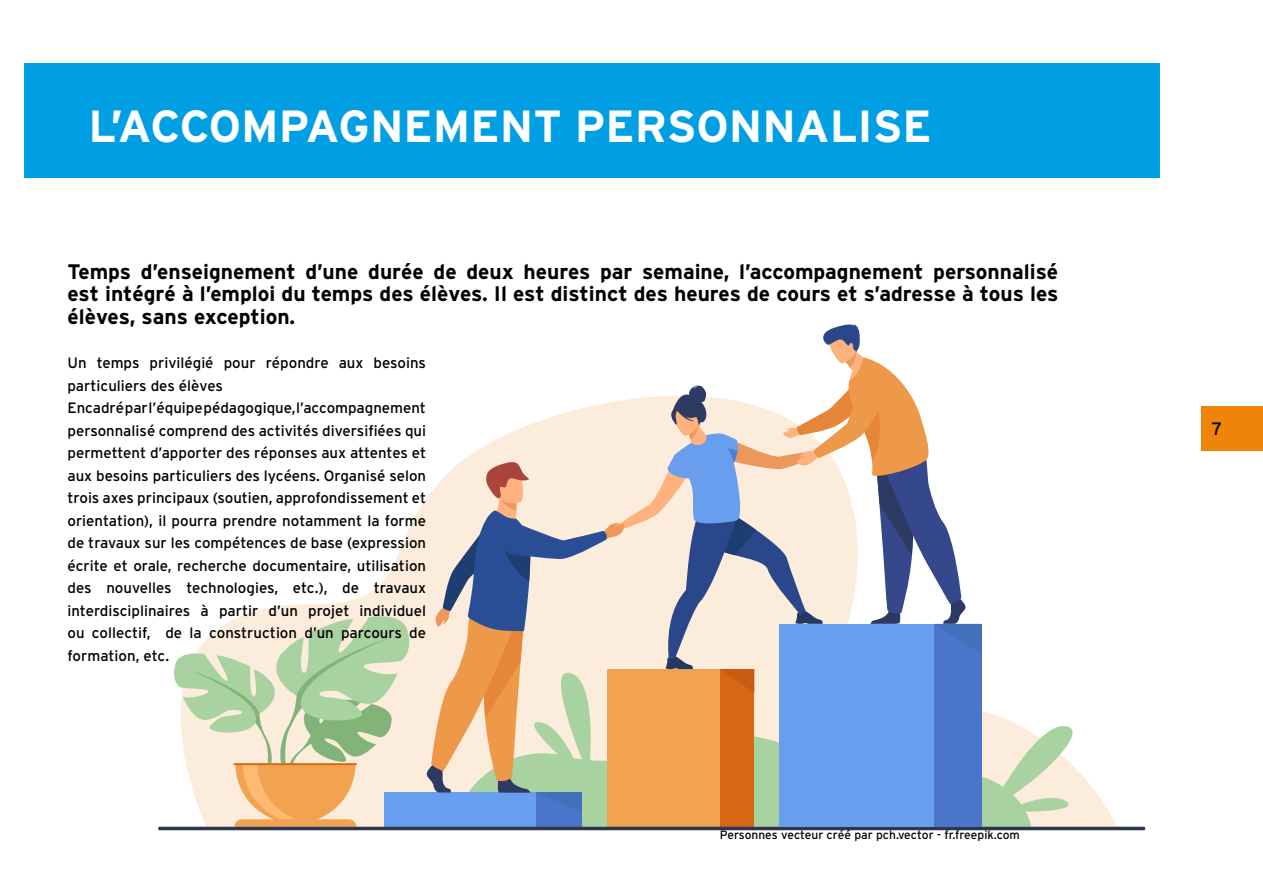
<style>
.page{position:relative;width:1263px;height:893px;background:#fff}
.page>*{position:absolute;margin:0;border:0;box-sizing:border-box;transform-origin:0 0}
.t1{font:700 45px "Interstate";color:#fff}
.t2{font:700 21px/22.5px "Interstate";color:#000;text-align:justify}
.t3{font:18px "Interstate";color:#000}
.t4{font:15px/22.5px "Interstate";color:#000}
.t5{font:12px "Interstate";color:#000}
</style>
<div class="page">
<div style="left:1196px;top:406px;width:67px;height:45px;background:#ee8509"></div>
<div style="left:130px;top:287px;width:1070px;height:606px;background:#fff"></div>
<svg style="left:159px;top:500px;width:960px;height:327px"></svg>
<svg style="left:582px;top:667px;width:507px;height:160px"></svg>
<div style="left:430px;top:792px;width:152px;height:35px;background:#4a75cb"></div>
<div style="left:384px;top:792px;width:151px;height:35px;background:#699dee"></div>
<div style="left:641px;top:669px;width:113px;height:158px;background:#d86713"></div>
<div style="left:607px;top:669px;width:112px;height:158px;background:#f1a34f"></div>
<svg style="left:171px;top:611px;width:242px;height:216px;background:#d9d8b7"></svg>
<hr style="left:233px;top:763px;width:124px;height:2px;background:#d86713">
<hr style="left:158px;top:827px;width:987px;height:3px;background:#2e3552">
<div style="left:827px;top:624px;width:155px;height:203px;background:#4a75cb"></div>
<div style="left:780px;top:624px;width:154px;height:203px;background:#699dee"></div>
<svg style="left:426px;top:324px;width:556px;height:488px"></svg>
<div style="left:24px;top:64px;width:1135px;height:114px;background:#009fe3"></div>
<h1 class="t1" style="left:88px;top:99px;width:845px">L’ACCOMPAGNEMENT PERSONNALISE</h1>
<h2 class="t2" style="left:68px;top:260px;width:992px">Temps d’enseignement d’une durée de deux heures par semaine, l’accompagnement personnalisé est intégré à l’emploi du temps des élèves. Il est distinct des heures de cours et s’adresse à tous les élèves, sans exception.</h2>
<p class="t4" style="left:68px;top:352px;width:360px">Un temps privilégié pour répondre aux besoins particuliers des élèves<br>Encadré par l’équipe pédagogique, l’accompagnement personnalisé comprend des activités diversifiées qui permettent d’apporter des réponses aux attentes et aux besoins particuliers des lycéens. Organisé selon trois axes principaux (soutien, approfondissement et orientation), il pourra prendre notamment la forme de travaux sur les compétences de base (expression écrite et orale, recherche documentaire, utilisation des nouvelles technologies, etc.), de travaux interdisciplinaires à partir d’un projet individuel ou collectif, de la construction d’un parcours de formation, etc.</p>
<p class="t5" style="left:720px;top:827px;width:301px">Personnes vecteur créé par pch.vector - fr.freepik.com</p>
<p class="t3" style="left:1212px;top:418px;width:12px">7</p>
</div>
